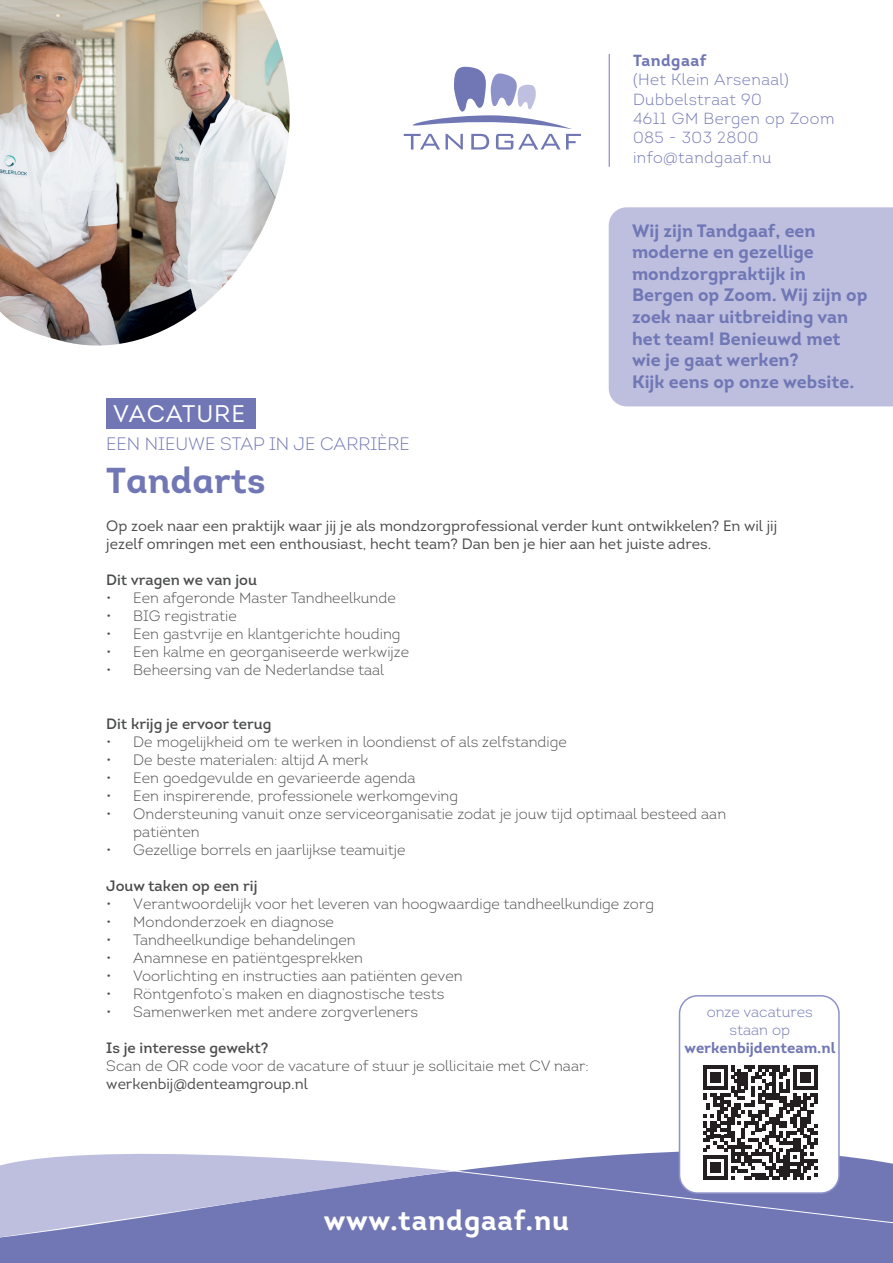
<style>
.page{position:relative;width:893px;height:1263px;background:#fff}
.page>*{position:absolute;margin:0;border:0;box-sizing:border-box;transform-origin:0 0}
.t1{font:36px "Intro Bold Alt";color:#7077b4}
.t2{font:700 28.2px "Intro";letter-spacing:.03em;color:#fff}
.t3{font:24px "Intro";letter-spacing:.04em;color:#fff}
.t4{font:700 18px/21.6px "Intro";color:#7077b5}
.t5{font:300 18px "Intro";color:#7077b4}
.t6{font:300 16.05px/19.4px "Intro";letter-spacing:.03em;color:#7077b4}
.t7{font:700 16.05px "Intro";letter-spacing:.03em;color:#7077b4}
.t8{font:300 15px/18px "Intro";color:#4b4c4d}
.t9{font:15px/18px "Intro";color:#4b4c4d}
.t10{font:15px "Intro";color:#4b4c4d}
.t11{font:300 15px/18px "Intro";color:#7077b4;text-align:center}
.t12{font:700 15px "Intro";color:#7077b4}
</style>
<div class="page">
<svg style="left:404px;top:66px;width:177px;height:84px"></svg>
<hr style="left:609px;top:54px;width:1px;height:113px;background:#7077b4">
<div style="left:0;top:1225px;width:893px;height:38px;background:#7077b4"></div>
<svg style="left:0;top:1153px;width:452px;height:86px;background:#a3a7d0"></svg>
<img style="left:0;top:0;width:290px;height:346px">
<div style="left:106px;top:398px;width:150px;height:31px;background:#7077b4"></div>
<div style="left:679px;top:995px;width:161px;height:199px;border:2px solid #8d92c8;border-radius:18px"></div>
<svg style="left:449px;top:1065px;width:444px;height:160px"></svg>
<div style="left:609px;top:207px;width:284px;height:199px;background:#bebfdf"></div>
<p class="t7" style="left:633px;top:50px;width:75px">Tandgaaf</p>
<p class="t6" style="left:633px;top:70px;width:203px">(Het Klein Arsenaal(<br>Dubbelstraat 90<br>4611 GM Bergen op Zoom<br>085 - 303 2800 info@tandgaaf.nu</p>
<h3 class="t3" style="left:113px;top:399px;width:133px">VACATURE</h3>
<p class="t5" style="left:106px;top:433px;width:305px">EEN NIEUWE STAP IN JE CARRIÈRE</p>
<h1 class="t1" style="left:106px;top:458px;width:161px">Tandarts</h1>
<p class="t4" style="left:632px;top:219px;width:237px">Wij zijn Tandgaaf, een moderne en gezellige mondzorgpraktijk in<br>Bergen op Zoom. Wij zijn op zoek naar uitbreiding van het team! Benieuwd met wie je gaat werken?<br>Kijk eens op onze website.</p>
<p class="t9" style="left:106px;top:517px;width:672px">Op zoek naar een praktijk waar jij je als mondzorgprofessional verder kunt ontwikkelen? En wil jij jezelf omringen met een enthousiast, hecht team? Dan ben je hier aan het juiste adres.</p>
<p class="t10" style="left:106px;top:570px;width:152px">Dit vragen we van jou</p>
<p class="t8" style="left:133px;top:589px;width:264px">Een afgeronde Master Tandheelkunde</p>
<p class="t8" style="left:106px;top:589px;width:7px">•</p>
<p class="t8" style="left:106px;top:607px;width:7px">•</p>
<p class="t8" style="left:133px;top:607px;width:105px">BIG registratie</p>
<p class="t8" style="left:106px;top:625px;width:7px">•</p>
<p class="t8" style="left:133px;top:625px;width:269px">Een gastvrije en klantgerichte houding</p>
<p class="t8" style="left:106px;top:643px;width:7px">•</p>
<p class="t8" style="left:133px;top:643px;width:277px">Een kalme en georganiseerde werkwijze</p>
<p class="t8" style="left:106px;top:661px;width:7px">•</p>
<p class="t8" style="left:133px;top:661px;width:252px">Beheersing van de Nederlandse taal</p>
<p class="t10" style="left:106px;top:714px;width:167px">Dit krijg je ervoor terug</p>
<p class="t8" style="left:133px;top:733px;width:435px">De mogelijkheid om te werken in loondienst of als zelfstandige</p>
<p class="t8" style="left:106px;top:733px;width:7px">•</p>
<p class="t8" style="left:106px;top:751px;width:7px">•</p>
<p class="t8" style="left:133px;top:751px;width:237px">De beste materialen: altijd A merk</p>
<p class="t8" style="left:106px;top:769px;width:7px">•</p>
<p class="t8" style="left:133px;top:769px;width:284px">Een goedgevulde en gevarieerde agenda</p>
<p class="t8" style="left:106px;top:787px;width:7px">•</p>
<p class="t8" style="left:133px;top:787px;width:326px">Een inspirerende, professionele werkomgeving</p>
<p class="t8" style="left:106px;top:805px;width:7px">•</p>
<p class="t8" style="left:133px;top:805px;width:594px">Ondersteuning vanuit onze serviceorganisatie zodat je jouw tijd optimaal besteed aan</p>
<p class="t8" style="left:133px;top:823px;width:274px">patiënten<br>Gezellige borrels en jaarlijkse teamuitje</p>
<p class="t8" style="left:106px;top:841px;width:7px">•</p>
<p class="t10" style="left:106px;top:876px;width:153px">Jouw taken op een rij</p>
<p class="t8" style="left:133px;top:895px;width:522px">Verantwoordelijk voor het leveren van hoogwaardige tandheelkundige zorg</p>
<p class="t8" style="left:106px;top:895px;width:7px">•</p>
<p class="t8" style="left:106px;top:913px;width:7px">•</p>
<p class="t8" style="left:133px;top:913px;width:202px">Mondonderzoek en diagnose</p>
<p class="t8" style="left:106px;top:931px;width:7px">•</p>
<p class="t8" style="left:133px;top:931px;width:224px">Tandheelkundige behandelingen</p>
<p class="t8" style="left:106px;top:949px;width:7px">•</p>
<p class="t8" style="left:133px;top:949px;width:231px">Anamnese en patiëntgesprekken</p>
<p class="t8" style="left:106px;top:967px;width:7px">•</p>
<p class="t8" style="left:133px;top:967px;width:331px">Voorlichting en instructies aan patiënten geven</p>
<p class="t8" style="left:106px;top:985px;width:7px">•</p>
<p class="t8" style="left:133px;top:985px;width:313px">Röntgenfoto s’ maken en diagnostische tests</p>
<p class="t8" style="left:133px;top:1003px;width:286px">Samenwerken met andere zorgverleners</p>
<p class="t8" style="left:106px;top:1003px;width:7px">•</p>
<p class="t10" style="left:106px;top:1038px;width:164px">Is je interesse gewekt?</p>
<p class="t8" style="left:106px;top:1057px;width:484px">Scan de QR code voor de vacature of stuur je sollicitaie met CV naar:</p>
<p class="t9" style="left:106px;top:1075px;width:203px">werkenbij@denteamgroup.nl</p>
<h2 class="t2" style="left:324px;top:1202px;width:247px">www.tandgaaf.nu</h2>
<p class="t11" style="left:707px;top:1002px;width:108px">onze vacatures staan op</p>
<p class="t12" style="left:684px;top:1038px;width:152px">werkenbijdenteam.nl</p>
</div>
